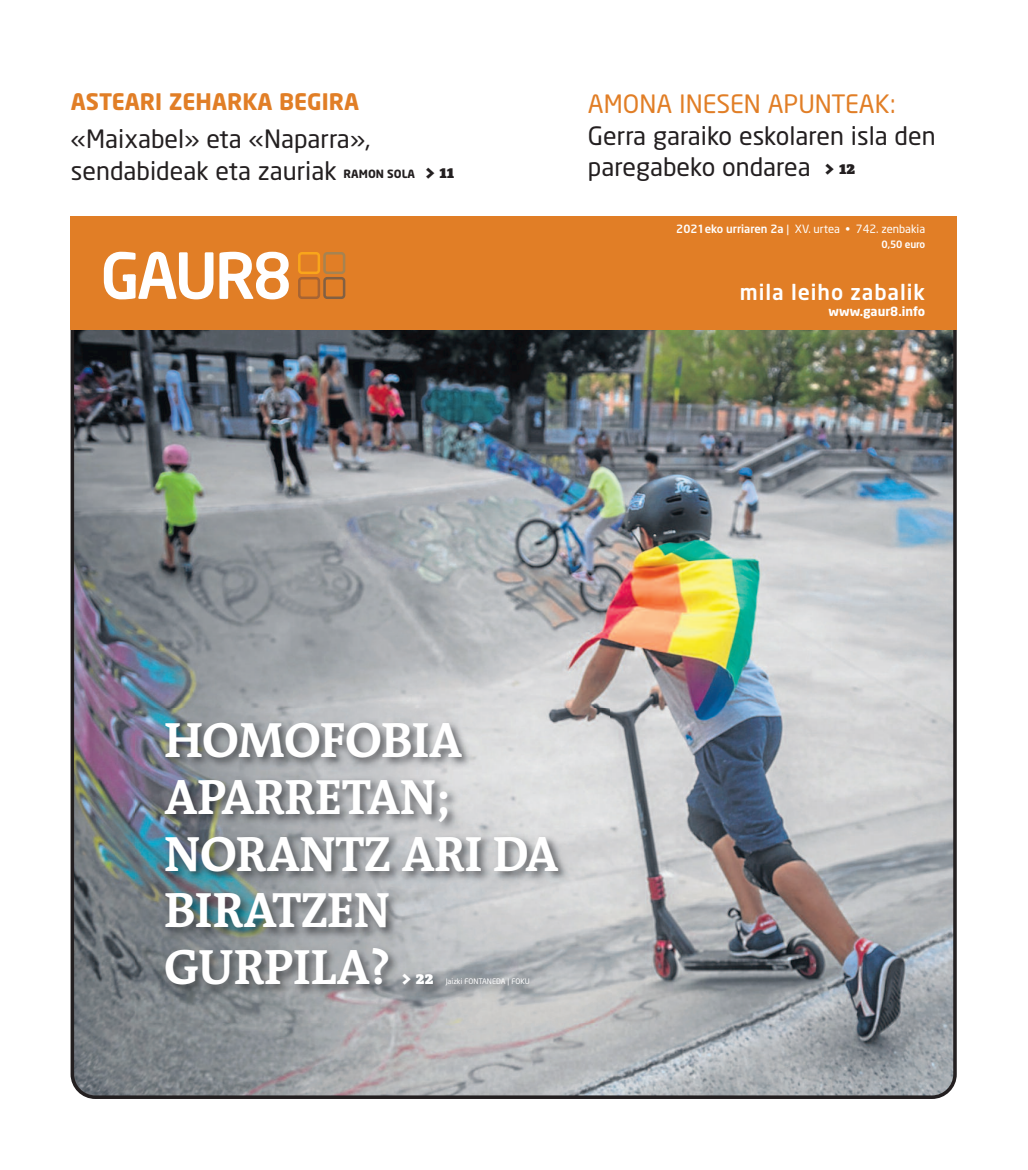
<style>
.page{position:relative;width:1028px;height:1170px;background:#fff}
.page>*{position:absolute;margin:0;border:0;box-sizing:border-box;transform-origin:0 0}
.t1{font:700 50px/56.8px "The Antiqua B7";letter-spacing:-.015em;color:#fff}
.t2{font:25px/31.2px "Neo Sans";color:#231f20}
.t3{font:25px "Neo Sans";color:#e17e26}
.t4{font:700 22.5px "Neo Sans";color:#e17e26}
.t5{font:500 21.25px "Neo Sans";letter-spacing:.045em;color:#fff}
.t6{font:900 17.5px "The Antiqua B9";color:#fff}
.t7{font:700 12.5px "Neo Sans";color:#fff}
.t8{font:11.25px "Neo Sans";color:#fff}
.t9{font:700 11.25px "Neo Sans";color:#231f20}
.t10{font:500 10px "Neo Sans";letter-spacing:-.02em;color:#fff}
.t11{font:7.5px "Neo Sans";color:#fff}
.s1{font-family:"The Antiqua B9";font-weight:900;font-size:17.5px}
.s2{font-weight:500}
</style>
<div class="page">
<img style="left:71px;top:329px;width:885px;height:769px">
<div style="left:71px;top:216px;width:885px;height:113px;background:#e17e26"></div>
<svg style="left:104px;top:252px;width:109px;height:47px"></svg>
<svg style="left:219px;top:252px;width:70px;height:47px"></svg>
<div style="left:123px;top:274px;width:12px;height:7px;background:#fff"></div>
<div style="left:298px;top:277px;width:22px;height:22px;border:3px solid #a76433;border-radius:3px"></div>
<div style="left:298px;top:252px;width:22px;height:22px;border:3px solid #f9a51b;border-radius:3px"></div>
<div style="left:323px;top:277px;width:22px;height:22px;border:3px solid #816043;border-radius:3px"></div>
<div style="left:323px;top:252px;width:22px;height:22px;border:3px solid #a68351;border-radius:3px"></div>
<img style="left:136px;top:708px;width:473px;height:313px">
<p class="t4" style="left:71px;top:92px;width:290px">ASTEARI ZEHARKA BEGIRA</p>
<p class="t2" style="left:71px;top:126px;width:301px">«Maixabel» eta «Naparra», sendabideak eta zauriak</p>
<p class="t9" style="left:344px;top:169px;width:112px">RAMON SOLA <span class="s1">&gt; 11</span></p>
<p class="t3" style="left:588px;top:95px;width:309px">AMONA INESEN APUNTEAK:</p>
<p class="t2" style="left:588px;top:122px;width:349px">Gerra garaiko eskolaren isla den paregabeko ondarea <span class="s1">&gt; 12</span></p>
<p class="t8" style="left:676px;top:224px;width:250px"><span class="s2">2021eko urriaren 2a</span> | XV. urtea • 742. zenbakia</p>
<p class="t10" style="left:881px;top:240px;width:45px">0,50 euro</p>
<p class="t5" style="left:740px;top:284px;width:187px">mila leiho zabalik</p>
<p class="t7" style="left:828px;top:307px;width:98px">www.gaur8.info</p>
<h1 class="t1" style="left:164px;top:718px;width:396px">HOMOFOBIA<br>APARRETAN;<br>NORANTZ ARI DA<br>BIRATZEN<br>GURPILA?</h1>
<p class="t6" style="left:401px;top:972px;width:34px">&gt; 22</p>
<p class="t11" style="left:445px;top:978px;width:86px">Jaizki FONTANEDA | FOKU</p>
</div>
